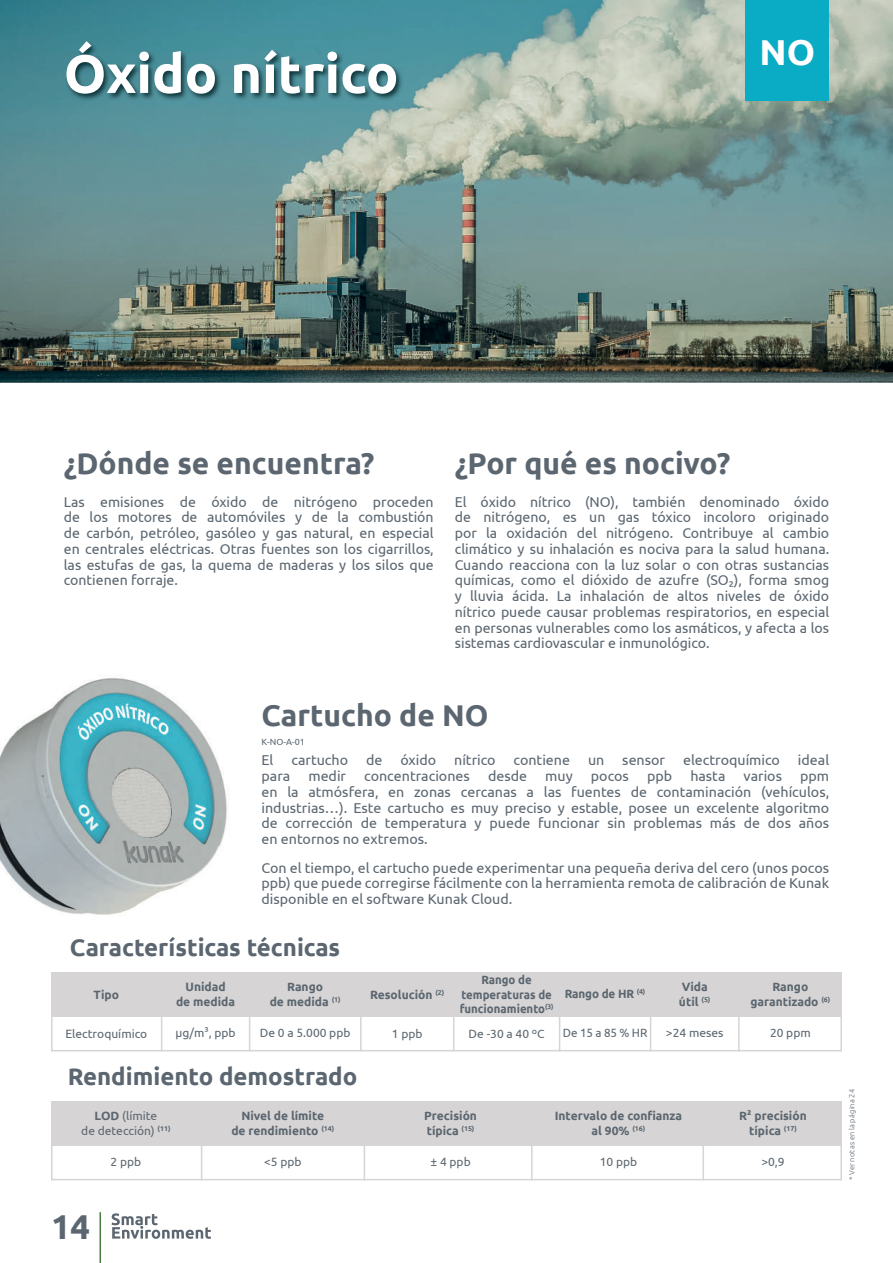
<style>
.page{position:relative;width:893px;height:1263px;background:#fff}
.page>*{position:absolute;margin:0;border:0;box-sizing:border-box;transform-origin:0 0}
.t1{font:700 54px "Ubuntu";color:#fff}
.t2{font:700 36px "Ubuntu";color:#fff}
.t3{font:700 34.5px "Ubuntu";color:#5b6670}
.t4{font:700 30px "Ubuntu";color:#5b6670}
.t5{font:700 24px "Ubuntu";color:#5b6670}
.t6{font:14.25px/15.8px "Ubuntu";color:#5b6670;text-align:justify}
.t7{font:700 12px/15px "Ubuntu";color:#5b6670;text-align:center}
.t8{font:12px/15px "Ubuntu";color:#5b6670;text-align:center}
.t9{font:700 12px/14.4px "Ubuntu";color:#5b6670;text-align:center;scale:.95 1}
.t10{font:9px "Ubuntu";color:#5b6670}
.t11{font:300 7.5px "Ubuntu";letter-spacing:.025em;color:#5b6670}
.s1{font-weight:700}
</style>
<div class="page">
<svg style="left:111px;top:1213px;width:100px;height:26px"></svg>
<hr style="left:99px;top:1212px;width:2px;height:51px;background:#49803f">
<div style="left:51px;top:972px;width:791px;height:45px;background:#d6d4d4"></div>
<div style="left:51px;top:1101px;width:791px;height:45px;background:#d6d4d4"></div>
<hr style="left:161px;top:999px;width:1px;height:52px;background:#d6d4d4">
<hr style="left:51px;top:1050px;width:791px;height:1px;background:#d6d4d4">
<hr style="left:52px;top:1179px;width:790px;height:1px;background:#d6d4d4">
<hr style="left:201px;top:1135px;width:1px;height:45px;background:#d6d4d4">
<hr style="left:364px;top:1135px;width:1px;height:45px;background:#d6d4d4">
<hr style="left:531px;top:1135px;width:2px;height:45px;background:#d6d4d4">
<hr style="left:702px;top:1135px;width:2px;height:45px;background:#d6d4d4">
<hr style="left:249px;top:998px;width:1px;height:53px;background:#d6d4d4">
<hr style="left:360px;top:999px;width:2px;height:52px;background:#d6d4d4">
<hr style="left:453px;top:999px;width:1px;height:52px;background:#d6d4d4">
<hr style="left:559px;top:999px;width:1px;height:52px;background:#d6d4d4">
<hr style="left:650px;top:999px;width:1px;height:52px;background:#d6d4d4">
<hr style="left:738px;top:999px;width:2px;height:52px;background:#d6d4d4">
<hr style="left:840px;top:999px;width:2px;height:52px;background:#d6d4d4">
<hr style="left:840px;top:1127px;width:2px;height:53px;background:#d6d4d4">
<hr style="left:51px;top:996px;width:2px;height:55px;background:#d6d4d4">
<hr style="left:51px;top:1125px;width:2px;height:55px;background:#d6d4d4">
<img style="left:0;top:0;width:893px;height:383px">
<img style="left:65px;top:40px;width:339px;height:62px">
<img style="left:735px;top:0;width:104px;height:111px">
<div style="left:745px;top:0;width:84px;height:101px;background:#0aabc4"></div>
<img style="left:0;top:678px;width:227px;height:237px">
<h1 class="t1" style="left:64px;top:41px;width:336px">Óxido nítrico</h1>
<h2 class="t2" style="left:759px;top:30px;width:57px">NO</h2>
<h3 class="t4" style="left:64px;top:445px;width:312px">¿Dónde se encuentra?</h3>
<h3 class="t4" style="left:455px;top:445px;width:277px">¿Por qué es nocivo?</h3>
<p class="t6" style="left:64px;top:493px;width:371px">Las emisiones de óxido de nitrógeno proceden de los motores de automóviles y de la combustión de carbón, petróleo, gasóleo y gas natural, en especial en centrales eléctricas. Otras fuentes son los cigarrillos, las estufas de gas, la quema de maderas y los silos que contienen forraje.</p>
<p class="t6" style="left:455px;top:493px;width:376px">El óxido nítrico (NO), también denominado óxido de nitrógeno, es un gas tóxico incoloro originado por la oxidación del nitrógeno. Contribuye al cambio climático y su inhalación es nociva para la salud humana.<br>Cuando reacciona con la luz solar o con otras sustancias químicas, como el dióxido de azufre (SO2), forma smog y lluvia ácida. La inhalación de altos niveles de óxido nítrico puede causar problemas respiratorios, en especial en personas vulnerables como los asmáticos, y afecta a los sistemas cardiovascular e inmunológico.</p>
<h3 class="t4" style="left:261px;top:697px;width:228px">Cartucho de NO</h3>
<p class="t10" style="left:261px;top:737px;width:45px">K-NO-A-01</p>
<p class="t6" style="left:261px;top:752px;width:14px">El</p>
<p class="t6" style="left:291px;top:752px;width:58px">cartucho</p>
<p class="t6" style="left:366px;top:752px;width:18px">de</p>
<p class="t6" style="left:400px;top:752px;width:37px">óxido</p>
<p class="t6" style="left:454px;top:752px;width:43px">nítrico</p>
<p class="t6" style="left:514px;top:752px;width:58px">contiene</p>
<p class="t6" style="left:588px;top:752px;width:18px">un</p>
<p class="t6" style="left:622px;top:752px;width:44px">sensor</p>
<p class="t6" style="left:683px;top:752px;width:98px">electroquímico</p>
<p class="t6" style="left:798px;top:752px;width:33px">ideal</p>
<p class="t6" style="left:261px;top:768px;width:30px">para</p>
<p class="t6" style="left:308px;top:768px;width:39px">medir</p>
<p class="t6" style="left:364px;top:768px;width:107px">concentraciones</p>
<p class="t6" style="left:488px;top:768px;width:41px">desde</p>
<p class="t6" style="left:545px;top:768px;width:29px">muy</p>
<p class="t6" style="left:591px;top:768px;width:40px">pocos</p>
<p class="t6" style="left:647px;top:768px;width:27px">ppb</p>
<p class="t6" style="left:690px;top:768px;width:37px">hasta</p>
<p class="t6" style="left:744px;top:768px;width:40px">varios</p>
<p class="t6" style="left:261px;top:768px;width:569px;text-indent:539px">ppm en la atmósfera, en zonas cercanas a las fuentes de contaminación (vehículos, industrias…). Este cartucho es muy preciso y estable, posee un excelente algoritmo de corrección de temperatura y puede funcionar sin problemas más de dos años en entornos no extremos.</p>
<p class="t6" style="left:261px;top:859px;width:569px">Con el tiempo, el cartucho puede experimentar una pequeña deriva del cero (unos pocos ppb) que puede corregirse fácilmente con la herramienta remota de calibración de Kunak disponible en el software Kunak Cloud.</p>
<h3 class="t5" style="left:70px;top:932px;width:272px">Características técnicas</h3>
<p class="t7" style="left:94px;top:987px;width:27px">Tipo</p>
<p class="t8" style="left:65px;top:1026px;width:83px">Electroquímico</p>
<p class="t7" style="left:176px;top:979px;width:61px">Unidad<br>de medida</p>
<p class="t8" style="left:176px;top:1025px;width:62px">µg/m3, ppb</p>
<p class="t7" style="left:270px;top:979px;width:72px">Rango<br>de medida <sup>(1)</sup></p>
<p class="t8" style="left:260px;top:1025px;width:92px">De 0 a 5.000 ppb</p>
<h3 class="t5" style="left:68px;top:1061px;width:291px">Rendimiento demostrado</h3>
<p class="t8" style="left:81px;top:1108px;width:91px"><span class="s1">LOD</span> (límite<br>de detección) <sup>(11)</sup></p>
<p class="t8" style="left:111px;top:1154px;width:32px">2 ppb</p>
<p class="t7" style="left:231px;top:1108px;width:104px">Nivel de límite<br>de rendimiento <sup>(14)</sup></p>
<p class="t8" style="left:264px;top:1154px;width:39px">&lt;5 ppb</p>
<p class="t7" style="left:370px;top:987px;width:76px">Resolución <sup>(2)</sup></p>
<p class="t8" style="left:392px;top:1026px;width:32px">1 ppb</p>
<p class="t9" style="left:460px;top:972px;width:100px">Rango de temperaturas de funcionamiento<sup>(3)</sup></p>
<p class="t8" style="left:469px;top:1026px;width:78px">De -30 a 40 ºC</p>
<p class="t7" style="left:565px;top:986px;width:82px">Rango de HR <sup>(4)</sup></p>
<p class="t8" style="left:563px;top:1025px;width:86px">De 15 a 85 % HR</p>
<p class="t7" style="left:679px;top:979px;width:33px;text-align:left">Vida útil <sup>(5)</sup></p>
<p class="t8" style="left:666px;top:1025px;width:59px">&gt;24 meses</p>
<p class="t7" style="left:424px;top:1108px;width:54px;text-align:left">Precisión típica <sup>(15)</sup></p>
<p class="t8" style="left:430px;top:1154px;width:42px">± 4 ppb</p>
<p class="t7" style="left:555px;top:1108px;width:129px">Intervalo de confianza al 90% <sup>(16)</sup></p>
<p class="t8" style="left:600px;top:1154px;width:39px">10 ppb</p>
<p class="t7" style="left:750px;top:979px;width:82px">Rango garantizado <sup>(6)</sup></p>
<p class="t8" style="left:770px;top:1025px;width:42px">20 ppm</p>
<p class="t7" style="left:739px;top:1108px;width:69px">R2 precisión típica <sup>(17)</sup></p>
<p class="t8" style="left:761px;top:1154px;width:25px">&gt;0,9</p>
<h3 class="t3" style="left:51px;top:1205px;width:41px">14</h3>
<p class="t11" style="left:847px;top:1180px;width:93px;rotate:-90deg">* Ver notas en la página 24</p>
</div>
